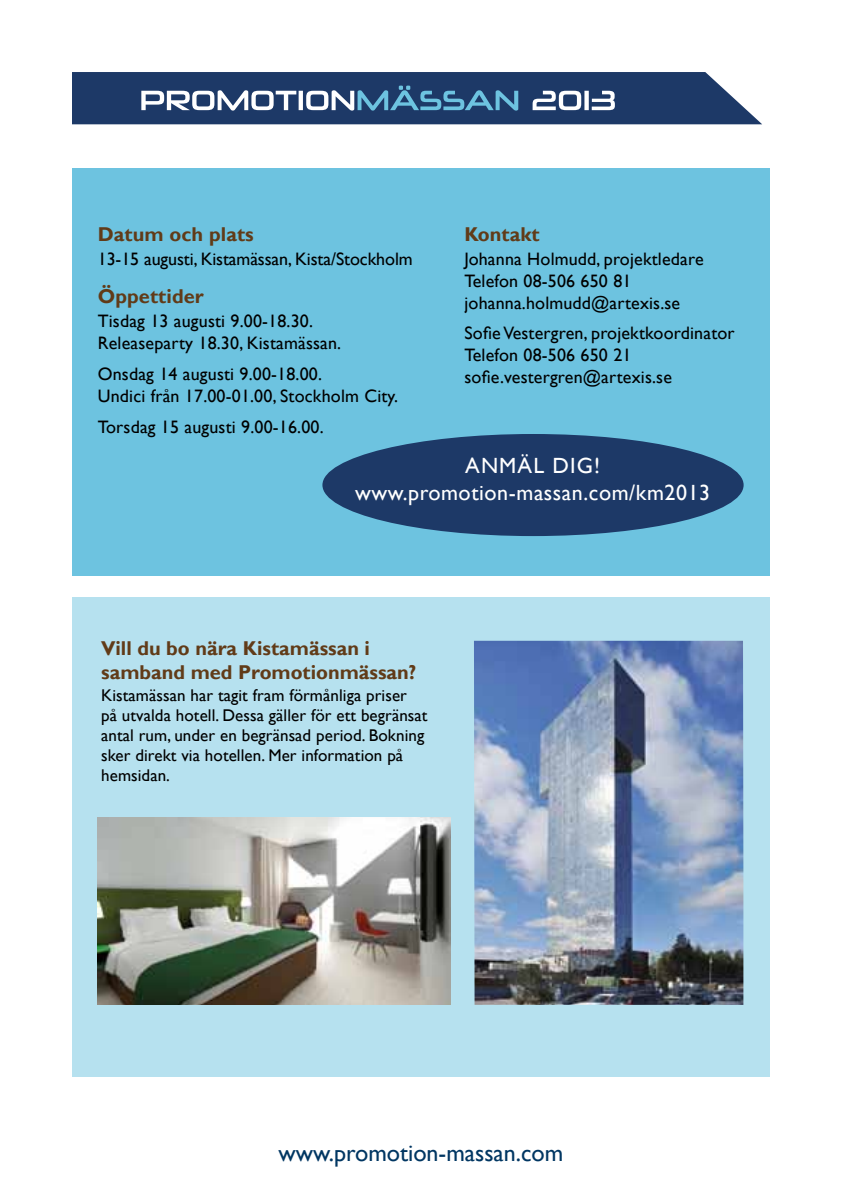
<style>
.page{position:relative;width:842px;height:1191px;background:#fff}
.page>*{position:absolute;margin:0;border:0;box-sizing:border-box;transform-origin:0 0}
.t1{font:24px "Gill Sans";color:#003662}
.t2{font:22px/26.4px "Gill Sans";letter-spacing:.025em;color:#fff;text-align:center}
.t3{font:700 20px/24px "Gill Sans";color:#613b18}
.t4{font:18px/22px "Gill Sans";letter-spacing:.01em;color:#000}
.t5{font:17px/20px "Gill Sans";letter-spacing:.005em;color:#000}
</style>
<div class="page">
<div style="left:72px;top:597px;width:697px;height:479px;background:#b6e1ef"></div>
<div style="left:72px;top:168px;width:697px;height:407px;background:#6dc3e0"></div>
<img style="left:474px;top:641px;width:269px;height:363px">
<img style="left:98px;top:817px;width:352px;height:187px">
<svg style="left:72px;top:72px;width:690px;height:52px"></svg>
<div style="left:322px;top:434px;width:422px;height:102px;background:#1d3967;border-radius:50%"></div>
<p class="t3" style="left:98px;top:223px;width:158px">Datum och plats</p>
<p class="t4" style="left:98px;top:248px;width:316px">13-15 augusti, Kistamässan, Kista/Stockholm</p>
<p class="t3" style="left:98px;top:285px;width:108px">Öppettider</p>
<p class="t4" style="left:98px;top:310px;width:245px">Tisdag 13 augusti 9.00-18.30.<br>Releaseparty 18.30, Kistamässan.</p>
<p class="t4" style="left:98px;top:363px;width:302px">Onsdag 14 augusti 9.00-18.00.<br>Undici från 17.00-01.00, Stockholm City.</p>
<p class="t4" style="left:98px;top:416px;width:227px">Torsdag 15 augusti 9.00-16.00.</p>
<p class="t3" style="left:464px;top:223px;width:77px">Kontakt</p>
<p class="t4" style="left:464px;top:248px;width:241px">Johanna Holmudd, projektledare<br>Telefon 08-506 650 81 johanna.holmudd@artexis.se</p>
<p class="t4" style="left:464px;top:322px;width:272px">Sofie Vestergren, projektkoordinator<br>Telefon 08-506 650 21 sofie.vestergren@artexis.se</p>
<p class="t2" style="left:355px;top:453px;width:357px">Anmäl dig! www.promotion-massan.com/km2013</p>
<p class="t3" style="left:101px;top:636px;width:317px">Vill du bo nära Kistamässan i samband med Promotionmässan?</p>
<p class="t5" style="left:101px;top:685px;width:328px">Kistamässan har tagit fram förmånliga priser<br>på utvalda hotell. Dessa gäller för ett begränsat antal rum, under en begränsad period. Bokning sker direkt via hotellen. Mer information på hemsidan.</p>
<h1 class="t1" style="left:279px;top:1138px;width:286px">www.promotion-massan.com</h1>
</div>
